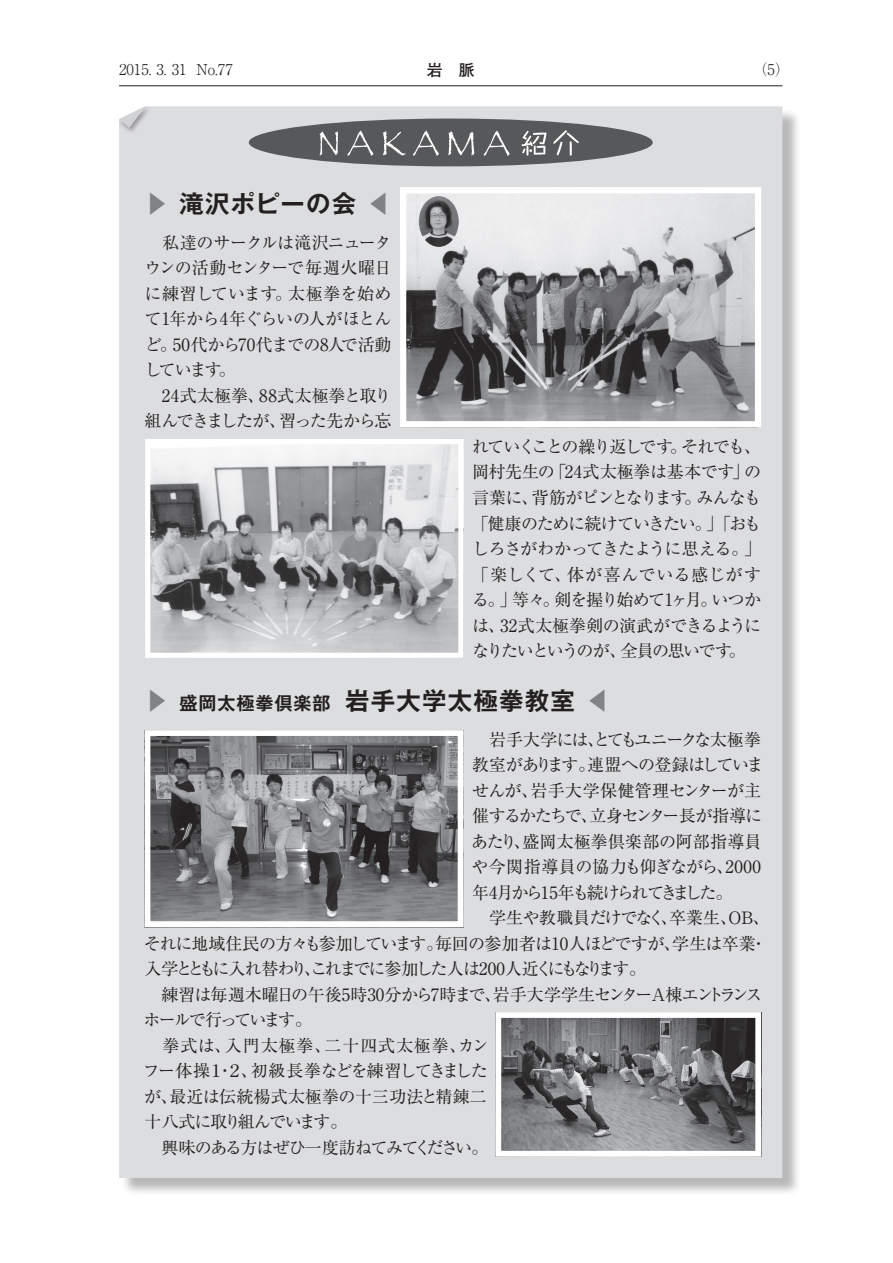
<style>
.page{position:relative;width:893px;height:1263px;background:#fff}
.page>*{position:absolute;margin:0;border:0;box-sizing:border-box;transform-origin:0 0}
.t1{font:700 24.45px "Gothic MB101 Pr 6 N De";letter-spacing:.05em;color:#231f20}
.t2{font:16.95px/25.5px "Ryumin Pro";letter-spacing:-.045em;color:#231f20}
.t3{font:16.95px "Ryumin Pro";letter-spacing:-.135em;color:#231f20}
.t4{font:16.95px "Ryumin Pro";letter-spacing:.01em;color:#231f20}
.t5{font:16.95px "Ryumin Pro";letter-spacing:-.07em;color:#231f20}
.t6{font:16.95px "Ryumin Pro";letter-spacing:.005em;color:#231f20}
.t7{font:16.95px "Ryumin Pro";letter-spacing:-.085em;color:#231f20}
.t8{font:16.95px "Ryumin Pro";letter-spacing:-.08em;color:#231f20}
.t9{font:16.95px "Ryumin Pro";letter-spacing:.055em;color:#231f20}
.t10{font:16.95px "Ryumin Pro";letter-spacing:-.025em;color:#231f20}
.t11{font:16.95px "Ryumin Pro";letter-spacing:-.11em;color:#231f20}
.t12{font:700 15.9px "Futo Go B101 Pro";color:#231f20}
.t13{font:300 14.85px "Ryumin Pro";color:#231f20}
.s1{color:#808285}
.s2{font-size:18px}
</style>
<div class="page">
<hr style="left:119px;top:85px;width:663px;height:1px;background:#231f20">
<div style="left:121px;top:108px;width:680px;height:1089px;background:#231f20;opacity:.32"></div>
<div style="left:119px;top:106px;width:663px;height:1072px;background:#dcdddf"></div>
<div style="left:117px;top:104px;width:35px;height:30px;background:#231f20;opacity:.4"></div>
<svg style="left:119px;top:106px;width:27px;height:22px"></svg>
<img style="left:407px;top:194px;width:347px;height:226px">
<div style="left:400px;top:187px;width:361px;height:240px;border:6px solid #fff"></div>
<img style="left:151px;top:445px;width:306px;height:207px">
<div style="left:145px;top:439px;width:318px;height:219px;border:5px solid #fff"></div>
<img style="left:152px;top:737px;width:304px;height:183px">
<div style="left:145px;top:730px;width:318px;height:197px;border:6px solid #fff"></div>
<img style="left:502px;top:1019px;width:252px;height:131px">
<div style="left:495px;top:1012px;width:266px;height:145px;border:6px solid #fff"></div>
<img style="left:419px;top:196px;width:40px;height:51px">
<div style="left:249px;top:119px;width:404px;height:47px;background:#57585a;border-radius:50%"></div>
<svg style="left:320px;top:130px;width:259px;height:26px"></svg>
<p class="t13" style="left:119px;top:58px;width:115px">2015. 3. 31 No.77</p>
<p class="t12" style="left:427px;top:58px;width:49px">岩　脈</p>
<p class="t13" style="left:753px;top:58px;width:39px">（5）</p>
<h1 class="t1" style="left:145px;top:183px;width:248px"><span class="s1">▶</span> 滝沢ポピーの会 <span class="s1">◀</span></h1>
<p class="t2" style="left:145px;top:229px;width:248px">　私達のサークルは滝沢ニュータウンの活動センターで毎週火曜日に練習しています。太極拳を始めて1年から4年ぐらいの人がほとんど。50代から70代までの8人で活動しています。<br>　24式太極拳、88式太極拳と取り組んできましたが、習った先から忘</p>
<p class="t2" style="left:472px;top:433px;width:291px;text-align:justify">れていくことの繰り返しです。それでも、岡村先生の「24式太極拳は基本です」の言葉に、背筋がピンとなります。みんなも「健康のために続けていきたい。」「おもしろさがわかってきたように思える。」「楽しくて、体が喜んでいる感じがする。」等々。剣を握り始めて1ヶ月。いつかは、32式太極拳剣の演武ができるようになりたいというのが、全員の思いです。</p>
<h1 class="t1" style="left:145px;top:680px;width:467px"><span class="s1">▶</span> <span class="s2">盛岡太極拳倶楽部</span> 岩手大学太極拳教室 <span class="s1">◀</span></h1>
<p class="t5" style="left:472px;top:726px;width:291px">　岩手大学には、とてもユニークな太極拳</p>
<p class="t2" style="left:472px;top:751px;width:293px">教室があります。連盟への登録はしていま</p>
<p class="t6" style="left:472px;top:777px;width:291px">せんが、岩手大学保健管理センターが主</p>
<p class="t5" style="left:472px;top:802px;width:292px">催するかたちで、立身センター長が指導に</p>
<p class="t4" style="left:471px;top:828px;width:292px">あたり、盛岡太極拳倶楽部の阿部指導員</p>
<p class="t6" style="left:471px;top:853px;width:291px">や今関指導員の協力も仰ぎながら、2000</p>
<p class="t3" style="left:472px;top:879px;width:262px">年4月から15年も続けられてきました。</p>
<p class="t10" style="left:472px;top:905px;width:299px">　学生や教職員だけでなく、卒業生、OB、</p>
<p class="t2" style="left:144px;top:929px;width:625px">それに地域住民の方々も参加しています。毎回の参加者は10人ほどですが、学生は卒業・</p>
<p class="t3" style="left:145px;top:956px;width:503px">入学とともに入れ替わり、これまでに参加した人は200人近くにもなります。</p>
<p class="t2" style="left:145px;top:980px;width:619px">　練習は毎週木曜日の午後5時30分から7時まで、岩手大学学生センターA棟エントランス</p>
<p class="t11" style="left:143px;top:1007px;width:170px">ホールで行っています。</p>
<p class="t9" style="left:145px;top:1032px;width:346px">　拳式は、入門太極拳、二十四式太極拳、カン</p>
<p class="t8" style="left:143px;top:1058px;width:346px">フー体操１・２、初級長拳などを練習してきました</p>
<p class="t4" style="left:144px;top:1083px;width:344px">が、最近は伝統楊式太極拳の十三功法と精錬二</p>
<p class="t7" style="left:145px;top:1109px;width:204px">十八式に取り組んでいます。</p>
<p class="t7" style="left:145px;top:1134px;width:345px">　興味のある方はぜひ一度訪ねてみてください。</p>
</div>
